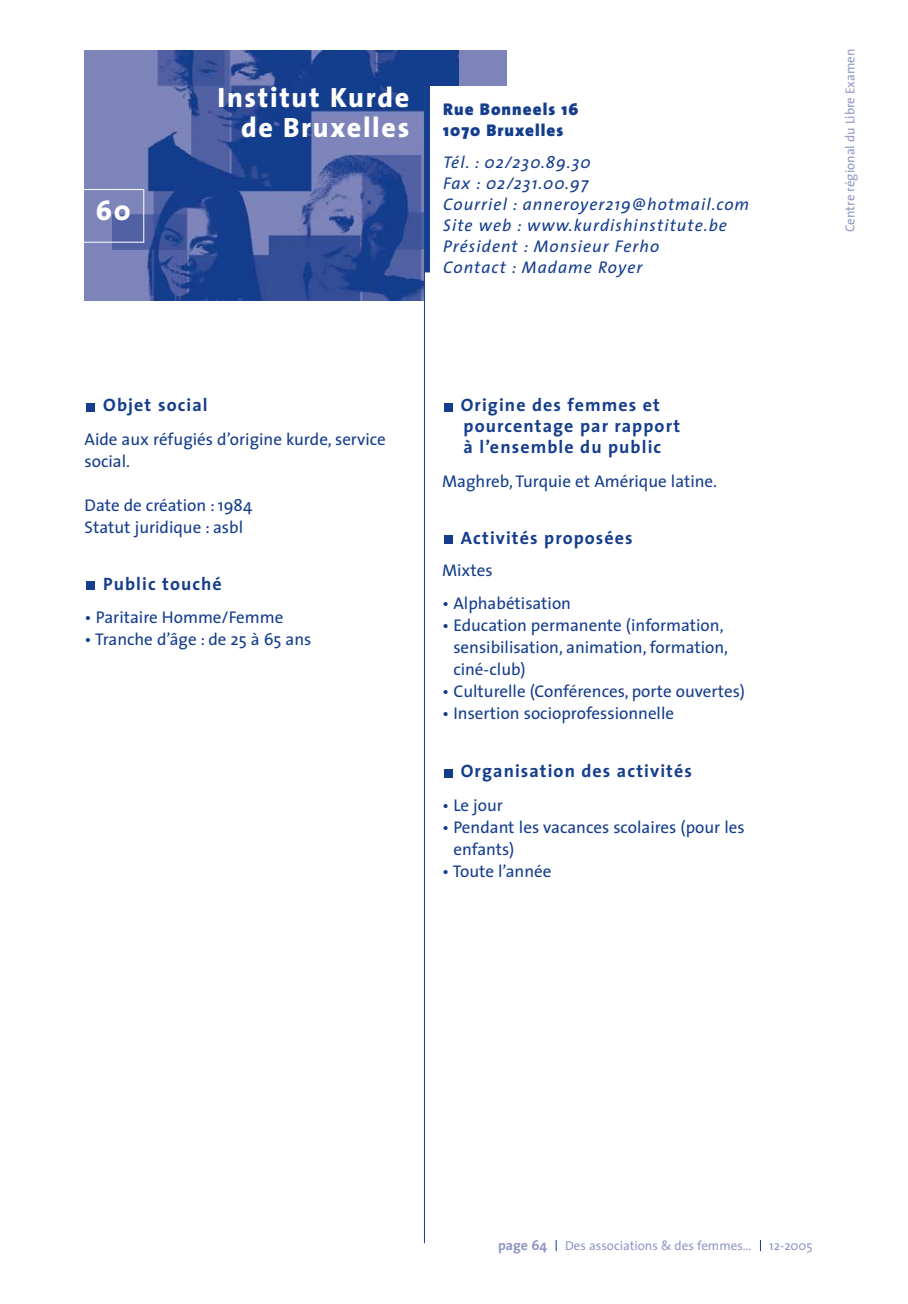
<style>
.page{position:relative;width:908px;height:1304px;background:#fff}
.page>*{position:absolute;margin:0;border:0;box-sizing:border-box;transform-origin:0 0}
.t1{font:800 28px/30px "The Sans";letter-spacing:.06em;color:#fff;text-align:right}
.t2{font:700 18px/21px "The Sans";letter-spacing:.06em;color:#143d8d}
.t3{font:17px/22px "The Sans";color:#143d8d}
.t4{font:italic 17px/21px "The Sans";letter-spacing:.06em;color:#143d8d}
.t5{font:900 17px/21px "The Sans";letter-spacing:.06em;color:#143d8d}
.t6{font:700 14px "The Sans";color:#9297c5}
.t7{font:13px "The Sans";color:#9297c5}
</style>
<div class="page">
<div style="left:84px;top:50px;width:423px;height:250px;background:#7d84ba"></div>
<img style="left:113px;top:50px;width:345px;height:250px">
<div style="left:444px;top:769px;width:8px;height:8px;background:#143d8d"></div>
<div style="left:444px;top:535px;width:8px;height:9px;background:#143d8d"></div>
<div style="left:444px;top:403px;width:8px;height:8px;background:#143d8d"></div>
<div style="left:86px;top:581px;width:9px;height:9px;background:#143d8d"></div>
<div style="left:86px;top:403px;width:9px;height:8px;background:#143d8d"></div>
<div style="left:424px;top:86px;width:463px;height:226px;background:#fff"></div>
<div style="left:425px;top:86px;width:5px;height:186px;background:#143d8d"></div>
<hr style="left:424px;top:86px;width:1px;height:1157px;background:#143d8d">
<div style="left:63px;top:189px;width:81px;height:54px;border:1px solid #fff"></div>
<h1 class="t1" style="left:96px;top:199px;width:36px">60</h1>
<h1 class="t1" style="left:217px;top:85px;width:193px">Institut Kurde de Bruxelles</h1>
<p class="t5" style="left:443px;top:100px;width:136px">Rue Bonneels 16<br>1070 Bruxelles</p>
<p class="t4" style="left:443px;top:154px;width:307px">Tél. : 02/230.89.30<br>Fax : 02/231.00.97<br>Courriel : anneroyer219@hotmail.com<br>Site web : www.kurdishinstitute.be<br>Président : Monsieur Ferho<br>Contact : Madame Royer</p>
<p class="t2" style="left:103px;top:396px;width:106px">Objet social</p>
<p class="t3" style="left:84px;top:430px;width:303px">Aide aux réfugiés d’origine kurde, service social.</p>
<p class="t3" style="left:84px;top:496px;width:169px">Date de création : 1984<br>Statut juridique : asbl</p>
<p class="t2" style="left:103px;top:575px;width:120px">Public touché</p>
<p class="t3" style="left:84px;top:608px;width:200px">• Paritaire Homme/Femme</p>
<p class="t3" style="left:84px;top:630px;width:228px">• Tranche d’âge : de 25 à 65 ans</p>
<p class="t2" style="left:460px;top:396px;width:221px">Origine des femmes et pourcentage par rapport à l’ensemble du public</p>
<p class="t3" style="left:442px;top:472px;width:276px">Maghreb, Turquie et Amérique latine.</p>
<p class="t2" style="left:460px;top:529px;width:173px">Activités proposées</p>
<p class="t3" style="left:442px;top:561px;width:52px">Mixtes</p>
<p class="t3" style="left:442px;top:594px;width:130px">• Alphabétisation</p>
<p class="t3" style="left:453px;top:616px;width:276px;text-indent:-11px">• Education permanente (information, sensibilisation, animation, formation, ciné-club)</p>
<p class="t3" style="left:442px;top:682px;width:304px">• Culturelle (Conférences, porte ouvertes)</p>
<p class="t3" style="left:442px;top:704px;width:233px">• Insertion socioprofessionnelle</p>
<p class="t2" style="left:460px;top:762px;width:232px">Organisation des activités</p>
<p class="t3" style="left:442px;top:796px;width:62px">• Le jour</p>
<p class="t3" style="left:453px;top:818px;width:292px;text-indent:-11px">• Pendant les vacances scolaires (pour les enfants)</p>
<p class="t3" style="left:442px;top:862px;width:111px">• Toute l’année</p>
<p class="t7" style="left:844px;top:232px;width:185px;rotate:-90deg">Centre régional du Libre Examen</p>
<p class="t6" style="left:498px;top:1240px;width:51px">page 64</p>
<p class="t7" style="left:564px;top:1241px;width:188px">Des associations &amp; des femmes…</p>
<p class="t7" style="left:769px;top:1241px;width:45px">12-2005</p>
</div>
